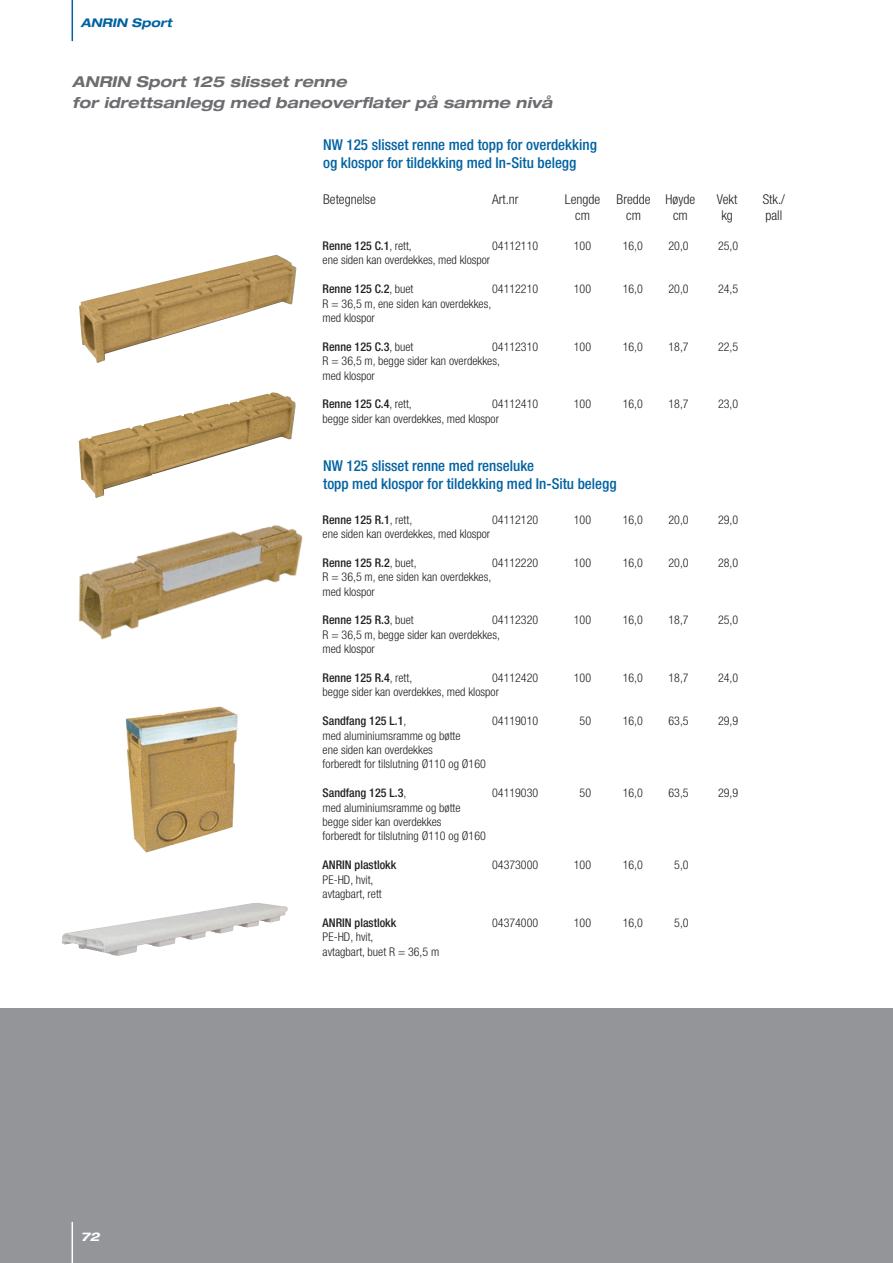
<style>
.page{position:relative;width:893px;height:1263px;background:#fff}
.page>*{position:absolute;margin:0;border:0;box-sizing:border-box;transform-origin:0 0}
.t1{font:500 condensed 15px "Helvetica Neue LT Pro";color:#0062a1}
.Seitenüberschrift_li{font:italic 700 expanded 15px "Helvetica Neue LT Pro";color:#6c6d70}
.t2{font:300 condensed 13.5px "Helvetica Neue LT Std";color:#231f20}
.t3{font:300 condensed 12px "Helvetica Neue LT Pro";color:#231f20}
.t4{font:500 condensed 12px "Helvetica Neue LT Pro";color:#231f20}
.Kapitelüberschrift{font:italic 700 expanded 12px "Helvetica Neue LT Pro";color:#0062a1}
.t5{font:italic 700 expanded 12px "Helvetica Neue LT Pro";color:#fff}
.s1{font-weight:300}
</style>
<div class="page">
<div style="left:0;top:1008px;width:893px;height:255px;background:#939598"></div>
<hr style="left:72px;top:1222px;width:1px;height:41px;background:#fff">
<hr style="left:72px;top:0;width:1px;height:41px;background:#0062a1">
<img style="left:79px;top:255px;width:217px;height:108px">
<img style="left:79px;top:392px;width:217px;height:106px">
<img style="left:78px;top:525px;width:225px;height:115px">
<img style="left:126px;top:706px;width:112px;height:147px">
<img style="left:62px;top:903px;width:226px;height:53px">
<p class="Kapitelüberschrift" style="left:81px;top:15px;width:92px">ANRIN Sport</p>
<p class="Seitenüberschrift_li" style="left:72px;top:72px;width:276px">ANRIN Sport 125 slisset renne</p>
<p class="Seitenüberschrift_li" style="left:72px;top:93px;width:481px">for idrettsanlegg med baneoverflater på samme nivå</p>
<p class="t1" style="left:323px;top:136px;width:275px">NW 125 slisset renne med topp for overdekking</p>
<p class="t1" style="left:323px;top:154px;width:255px">og klospor for tildekking med In-Situ belegg</p>
<p class="t2" style="left:323px;top:191px;width:54px">Betegnelse</p>
<p class="t2" style="left:492px;top:191px;width:28px">Art.nr</p>
<p class="t2" style="left:565px;top:191px;width:132px">Lengde Bredde Høyde</p>
<p class="t2" style="left:717px;top:191px;width:22px">Vekt</p>
<p class="t2" style="left:763px;top:191px;width:24px">Stk./</p>
<p class="t2" style="left:575px;top:208px;width:16px">cm</p>
<p class="t2" style="left:626px;top:208px;width:16px">cm</p>
<p class="t2" style="left:673px;top:208px;width:16px">cm</p>
<p class="t2" style="left:721px;top:208px;width:13px">kg</p>
<p class="t2" style="left:766px;top:208px;width:18px">pall</p>
<p class="t4" style="left:323px;top:238px;width:91px">Renne 125 C.1<span class="s1">, rett,</span></p>
<p class="t3" style="left:492px;top:239px;width:48px">04112110</p>
<p class="t3" style="left:574px;top:239px;width:19px">100</p>
<p class="t3" style="left:623px;top:239px;width:22px">16,0</p>
<p class="t3" style="left:668px;top:239px;width:22px">20,0</p>
<p class="t3" style="left:718px;top:239px;width:22px">25,0</p>
<p class="t3" style="left:323px;top:253px;width:169px">ene siden kan overdekkes, med klospor</p>
<p class="t4" style="left:323px;top:282px;width:92px">Renne 125 C.2<span class="s1">, buet</span></p>
<p class="t3" style="left:492px;top:282px;width:48px">04112210</p>
<p class="t3" style="left:574px;top:282px;width:19px">100</p>
<p class="t3" style="left:623px;top:282px;width:22px">16,0</p>
<p class="t3" style="left:668px;top:282px;width:22px">20,0</p>
<p class="t3" style="left:718px;top:282px;width:22px">24,5</p>
<p class="t3" style="left:323px;top:296px;width:170px">R = 36,5 m, ene siden kan overdekkes,</p>
<p class="t3" style="left:323px;top:311px;width:54px">med klospor</p>
<p class="t4" style="left:323px;top:339px;width:92px">Renne 125 C.3<span class="s1">, buet</span></p>
<p class="t3" style="left:492px;top:340px;width:48px">04112310</p>
<p class="t3" style="left:574px;top:340px;width:19px">100</p>
<p class="t3" style="left:623px;top:340px;width:22px">16,0</p>
<p class="t3" style="left:668px;top:340px;width:22px">18,7</p>
<p class="t3" style="left:718px;top:340px;width:22px">22,5</p>
<p class="t3" style="left:323px;top:354px;width:179px">R = 36,5 m, begge sider kan overdekkes,</p>
<p class="t3" style="left:323px;top:368px;width:54px">med klospor</p>
<p class="t4" style="left:323px;top:397px;width:91px">Renne 125 C.4<span class="s1">, rett,</span></p>
<p class="t3" style="left:492px;top:397px;width:48px">04112410</p>
<p class="t3" style="left:574px;top:397px;width:19px">100</p>
<p class="t3" style="left:623px;top:397px;width:22px">16,0</p>
<p class="t3" style="left:668px;top:397px;width:22px">18,7</p>
<p class="t3" style="left:718px;top:397px;width:22px">23,0</p>
<p class="t3" style="left:323px;top:412px;width:178px">begge sider kan overdekkes, med klospor</p>
<p class="t1" style="left:323px;top:457px;width:212px">NW 125 slisset renne med renseluke</p>
<p class="t1" style="left:323px;top:475px;width:295px">topp med klospor for tildekking med In-Situ belegg</p>
<p class="t5" style="left:81px;top:1229px;width:20px">72</p>
<p class="t4" style="left:323px;top:512px;width:91px">Renne 125 R.1<span class="s1">, rett,</span></p>
<p class="t3" style="left:492px;top:512px;width:48px">04112120</p>
<p class="t3" style="left:574px;top:512px;width:19px">100</p>
<p class="t3" style="left:623px;top:512px;width:22px">16,0</p>
<p class="t3" style="left:668px;top:512px;width:22px">20,0</p>
<p class="t3" style="left:718px;top:512px;width:22px">29,0</p>
<p class="t3" style="left:323px;top:527px;width:169px">ene siden kan overdekkes, med klospor</p>
<p class="t4" style="left:323px;top:555px;width:96px">Renne 125 R.2<span class="s1">, buet,</span></p>
<p class="t3" style="left:492px;top:556px;width:48px">04112220</p>
<p class="t3" style="left:574px;top:556px;width:19px">100</p>
<p class="t3" style="left:623px;top:556px;width:22px">16,0</p>
<p class="t3" style="left:668px;top:556px;width:22px">20,0</p>
<p class="t3" style="left:718px;top:556px;width:22px">28,0</p>
<p class="t3" style="left:323px;top:570px;width:170px">R = 36,5 m, ene siden kan overdekkes,</p>
<p class="t3" style="left:323px;top:584px;width:54px">med klospor</p>
<p class="t4" style="left:323px;top:613px;width:93px">Renne 125 R.3<span class="s1">, buet</span></p>
<p class="t3" style="left:492px;top:613px;width:48px">04112320</p>
<p class="t3" style="left:574px;top:613px;width:19px">100</p>
<p class="t3" style="left:623px;top:613px;width:22px">16,0</p>
<p class="t3" style="left:668px;top:613px;width:22px">18,7</p>
<p class="t3" style="left:718px;top:613px;width:22px">25,0</p>
<p class="t3" style="left:323px;top:628px;width:179px">R = 36,5 m, begge sider kan overdekkes,</p>
<p class="t3" style="left:323px;top:642px;width:54px">med klospor</p>
<p class="t4" style="left:323px;top:670px;width:91px">Renne 125 R.4<span class="s1">, rett,</span></p>
<p class="t3" style="left:492px;top:671px;width:48px">04112420</p>
<p class="t3" style="left:574px;top:671px;width:19px">100</p>
<p class="t3" style="left:623px;top:671px;width:22px">16,0</p>
<p class="t3" style="left:668px;top:671px;width:22px">18,7</p>
<p class="t3" style="left:718px;top:671px;width:22px">24,0</p>
<p class="t3" style="left:323px;top:685px;width:178px">begge sider kan overdekkes, med klospor</p>
<p class="t4" style="left:323px;top:714px;width:85px">Sandfang 125 L.1<span class="s1">,</span></p>
<p class="t3" style="left:492px;top:714px;width:48px">04119010</p>
<p class="t3" style="left:580px;top:714px;width:13px">50</p>
<p class="t3" style="left:623px;top:714px;width:22px">16,0</p>
<p class="t3" style="left:668px;top:714px;width:22px">63,5</p>
<p class="t3" style="left:718px;top:714px;width:22px">29,9</p>
<p class="t3" style="left:323px;top:728px;width:139px">med aluminiumsramme og bøtte</p>
<p class="t3" style="left:323px;top:743px;width:112px">ene siden kan overdekkes</p>
<p class="t3" style="left:323px;top:757px;width:165px">forberedt for tilslutning Ø110 og Ø160</p>
<p class="t4" style="left:323px;top:786px;width:85px">Sandfang 125 L.3<span class="s1">,</span></p>
<p class="t3" style="left:492px;top:786px;width:48px">04119030</p>
<p class="t3" style="left:580px;top:786px;width:13px">50</p>
<p class="t3" style="left:623px;top:786px;width:22px">16,0</p>
<p class="t3" style="left:668px;top:786px;width:22px">63,5</p>
<p class="t3" style="left:718px;top:786px;width:22px">29,9</p>
<p class="t3" style="left:323px;top:800px;width:139px">med aluminiumsramme og bøtte</p>
<p class="t3" style="left:323px;top:815px;width:120px">begge sider kan overdekkes</p>
<p class="t3" style="left:323px;top:829px;width:165px">forberedt for tilslutning Ø110 og Ø160</p>
<p class="t4" style="left:323px;top:858px;width:75px">ANRIN plastlokk</p>
<p class="t3" style="left:492px;top:858px;width:48px">04373000</p>
<p class="t3" style="left:574px;top:858px;width:19px">100</p>
<p class="t3" style="left:623px;top:858px;width:22px">16,0</p>
<p class="t3" style="left:674px;top:858px;width:16px">5,0</p>
<p class="t3" style="left:323px;top:872px;width:52px">PE-HD, hvit,</p>
<p class="t3" style="left:323px;top:887px;width:61px">avtagbart, rett</p>
<p class="t4" style="left:323px;top:915px;width:75px">ANRIN plastlokk</p>
<p class="t3" style="left:492px;top:916px;width:48px">04374000</p>
<p class="t3" style="left:574px;top:916px;width:19px">100</p>
<p class="t3" style="left:623px;top:916px;width:22px">16,0</p>
<p class="t3" style="left:674px;top:916px;width:16px">5,0</p>
<p class="t3" style="left:323px;top:930px;width:52px">PE-HD, hvit,</p>
<p class="t3" style="left:323px;top:944px;width:118px">avtagbart, buet R = 36,5 m</p>
</div>
